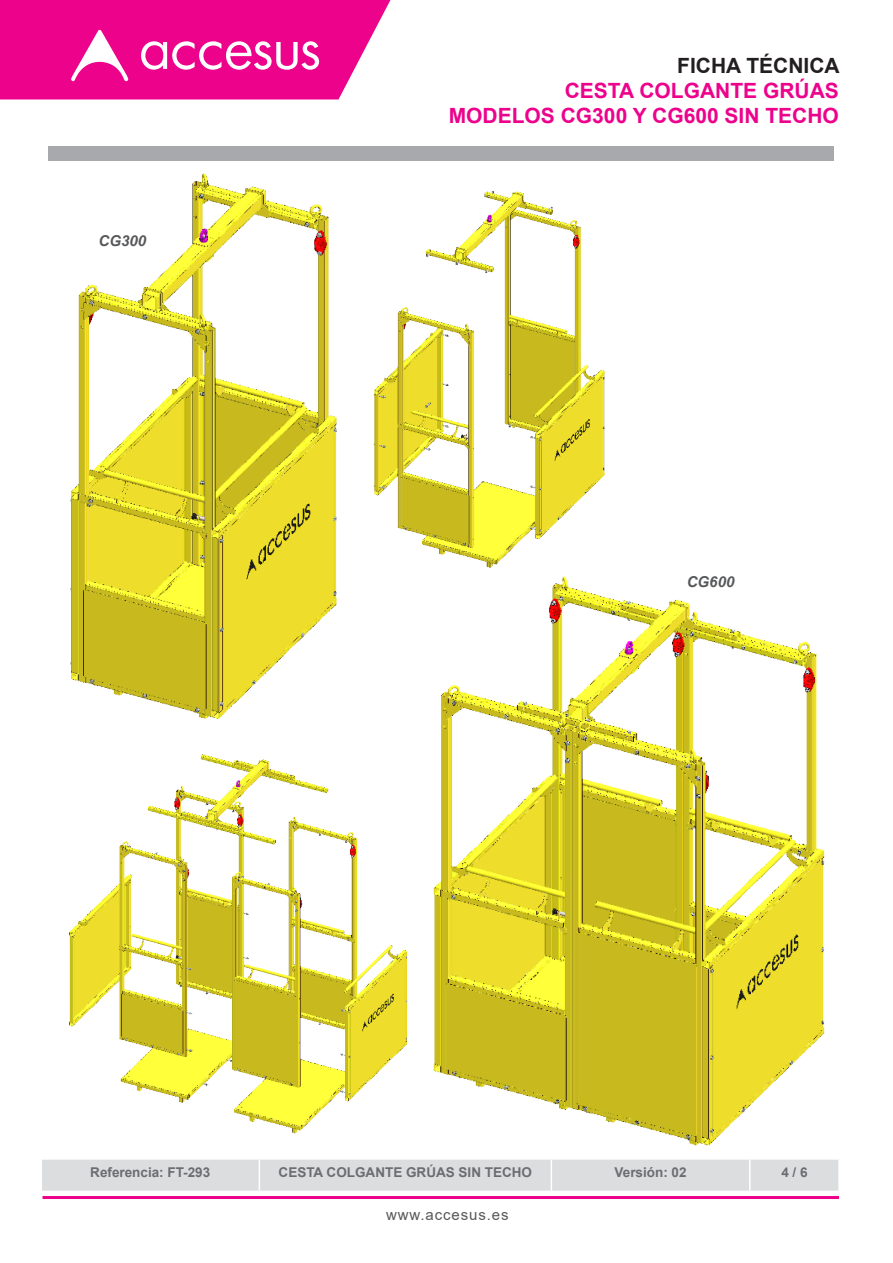
<style>
.page{position:relative;width:893px;height:1263px;background:#fff}
.page>*{position:absolute;margin:0;border:0;box-sizing:border-box;transform-origin:0 0}
.t1{font:700 21px "Arial";color:#ed028c}
.t2{font:700 21px "Arial";color:#231f20}
.t3{font:15px "Arial";letter-spacing:.06em;color:#57585a}
.t4{font:italic 700 15px "Arial";color:#57585a}
.Texto_pie_de_pagina{font:700 13.5px "Arial";color:#6c6d70}
</style>
<div class="page">
<svg style="left:0;top:0;width:391px;height:99px;background:#ef249b"></svg>
<hr style="left:43px;top:1196px;width:796px;height:3px;background:#ed028c">
<div style="left:48px;top:146px;width:786px;height:14px;background:#a8a9ad"></div>
<img style="left:70px;top:173px;width:267px;height:546px">
<img style="left:373px;top:191px;width:232px;height:377px">
<img style="left:69px;top:754px;width:339px;height:380px">
<img style="left:433px;top:576px;width:392px;height:570px">
<div style="left:42px;top:1160px;width:796px;height:31px;background:#dcdddf"></div>
<hr style="left:259px;top:1160px;width:1px;height:31px;background:#fff">
<hr style="left:551px;top:1160px;width:1px;height:31px;background:#fff">
<hr style="left:749px;top:1160px;width:2px;height:31px;background:#fff">
<p class="t4" style="left:98px;top:231px;width:49px">CG300</p>
<p class="t2" style="left:677px;top:50px;width:164px">FICHA TÉCNICA</p>
<p class="t1" style="left:565px;top:76px;width:276px">CESTA COLGANTE GRÚAS</p>
<p class="t1" style="left:449px;top:101px;width:392px">MODELOS CG300 Y CG600 SIN TECHO</p>
<p class="t4" style="left:687px;top:572px;width:49px">CG600</p>
<p class="Texto_pie_de_pagina" style="left:90px;top:1163px;width:122px">Referencia: FT-293</p>
<p class="Texto_pie_de_pagina" style="left:279px;top:1163px;width:255px">CESTA COLGANTE GRÚAS SIN TECHO</p>
<p class="Texto_pie_de_pagina" style="left:615px;top:1163px;width:74px">Versión: 02</p>
<p class="Texto_pie_de_pagina" style="left:781px;top:1163px;width:28px">4 / 6</p>
<p class="t3" style="left:386px;top:1204px;width:124px">www.accesus.es</p>
</div>
